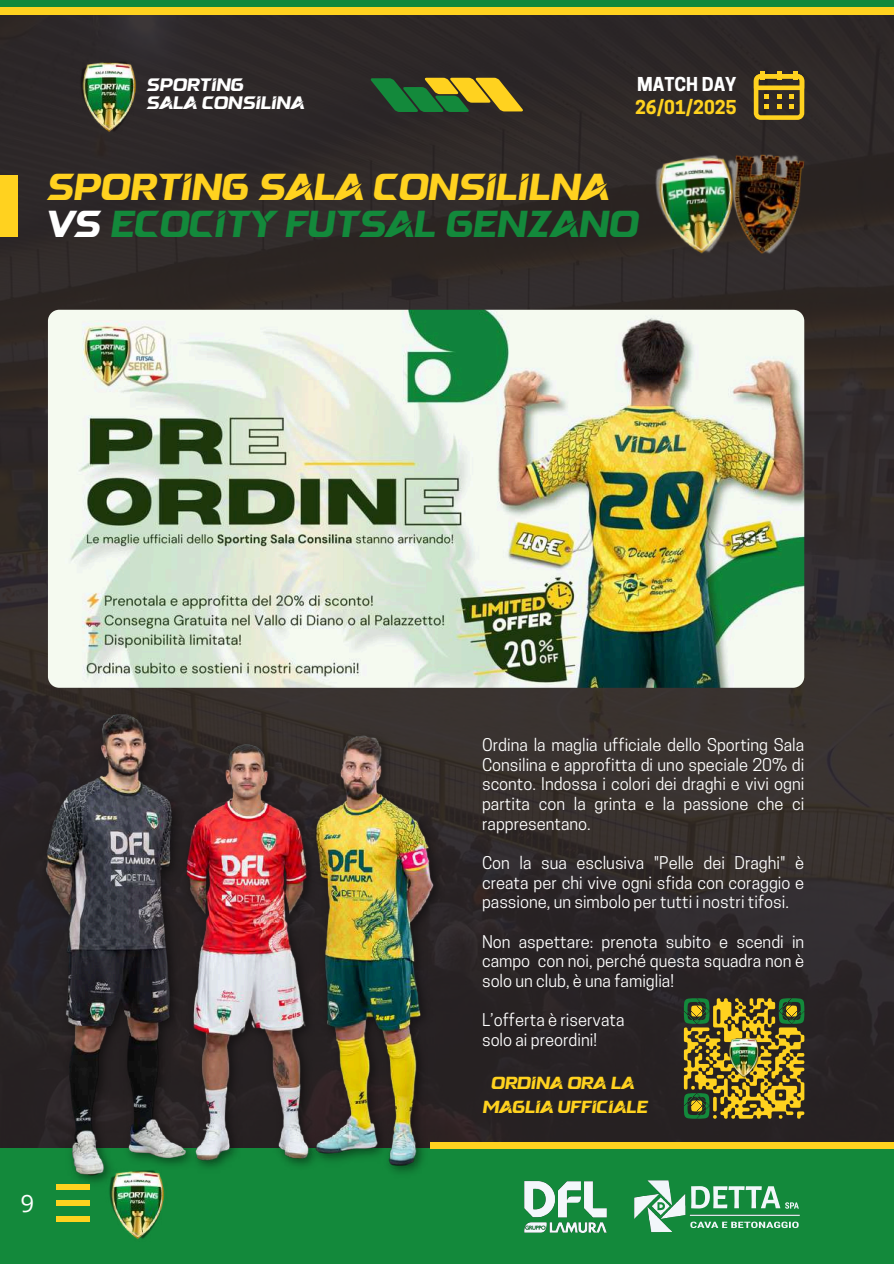
<style>
.page{position:relative;width:894px;height:1264px;background:#fff}
.page>*{position:absolute;margin:0;border:0;box-sizing:border-box;transform-origin:0 0}
.t1{font:37.5px/37.2px "Semakin";color:#ffd21f}
.t2{font:24px "Open Sans";color:#fff}
.t3{font:18px/18px "Semakin";color:#fff}
.t4{font:700 18px "Cooper Hewitt";color:#ffd21f}
.t5{font:700 18px "Cooper Hewitt";color:#fff}
.t6{font:17.4px/23.9px "Semakin";color:#ffd21f;text-align:center}
.t7{font:16.5px/19.6px "Cooper Hewitt";color:#fff;text-align:justify}
.s1{color:#fff}
.s2{color:#13893b}
</style>
<div class="page">
<img style="left:0;top:15px;width:893px;height:1133px">
<div style="left:0;top:0;width:893px;height:15px;background:#ffd21f"></div>
<div style="left:0;top:0;width:893px;height:7px;background:#13893b"></div>
<img style="left:48px;top:310px;width:756px;height:377px;border-radius:11px">
<svg style="left:683px;top:998px;width:121px;height:120px;background:#867823"></svg>
<img style="left:728px;top:1038px;width:31px;height:40px">
<div style="left:0;top:1148px;width:893px;height:115px;background:#13893b"></div>
<img style="left:13px;top:684px;width:472px;height:538px">
<div style="left:56px;top:1216px;width:34px;height:5px;background:#ffd21f"></div>
<div style="left:56px;top:1200px;width:34px;height:5px;background:#ffd21f"></div>
<div style="left:56px;top:1184px;width:34px;height:5px;background:#ffd21f"></div>
<svg style="left:702px;top:1226px;width:96px;height:1px"></svg>
<svg style="left:702px;top:1186px;width:77px;height:16px"></svg>
<img style="left:702px;top:1202px;width:98px;height:24px">
<img style="left:634px;top:1180px;width:68px;height:53px">
<img style="left:642px;top:1187px;width:32px;height:38px">
<img style="left:524px;top:1181px;width:83px;height:52px">
<div style="left:429px;top:1142px;width:464px;height:6px;background:#ffd21f"></div>
<img style="left:105px;top:1163px;width:64px;height:77px">
<svg style="left:370px;top:78px;width:153px;height:34px;background:#687e2a"></svg>
<div style="left:0;top:175px;width:17px;height:61px;background:#ffd21f"></div>
<img style="left:717px;top:143px;width:97px;height:127px">
<img style="left:647px;top:143px;width:100px;height:119px">
<img style="left:76px;top:54px;width:66px;height:81px">
<div style="left:760px;top:72px;width:5px;height:8px;background:#ffd21f"></div>
<div style="left:776px;top:72px;width:5px;height:8px;background:#ffd21f"></div>
<div style="left:792px;top:72px;width:5px;height:8px;background:#ffd21f"></div>
<svg style="left:753px;top:74px;width:51px;height:46px;background:#927a23"></svg>
<p class="t3" style="left:146px;top:77px;width:159px">SPORTING<br>SALA CONSILINA</p>
<p class="t5" style="left:637px;top:77px;width:101px">MATCH DAY</p>
<p class="t4" style="left:635px;top:101px;width:103px">26/01/2025</p>
<h1 class="t1" style="left:46px;top:172px;width:593px">SPORTING SALA CONSILILNA<br><span class="s1">VS</span> <span class="s2">ECOCITY FUTSAL GENZANO</span></h1>
<h2 class="t2" style="left:20px;top:1186px;width:15px">9</h2>
<p class="t7" style="left:482px;top:737px;width:323px">Ordina la maglia ufficiale dello Sporting Sala Consilina e approfitta di uno speciale 20% di sconto. Indossa i colori dei draghi e vivi ogni partita con la grinta e la passione che ci rappresentano.</p>
<p class="t7" style="left:482px;top:855px;width:323px">Con la sua esclusiva "Pelle dei Draghi" è creata per chi vive ogni sfida con coraggio e passione, un simbolo per tutti i nostri tifosi.</p>
<p class="t7" style="left:482px;top:933px;width:323px">Non aspettare: prenota subito e scendi in campo con noi, perché questa squadra non è solo un club, è una famiglia!</p>
<p class="t7" style="left:482px;top:1012px;width:144px">L’offerta è riservata solo ai preordini!</p>
<p class="t6" style="left:482px;top:1072px;width:166px">ORDINA ORA LA<br>MAGLIA UFFICIALE</p>
</div>
